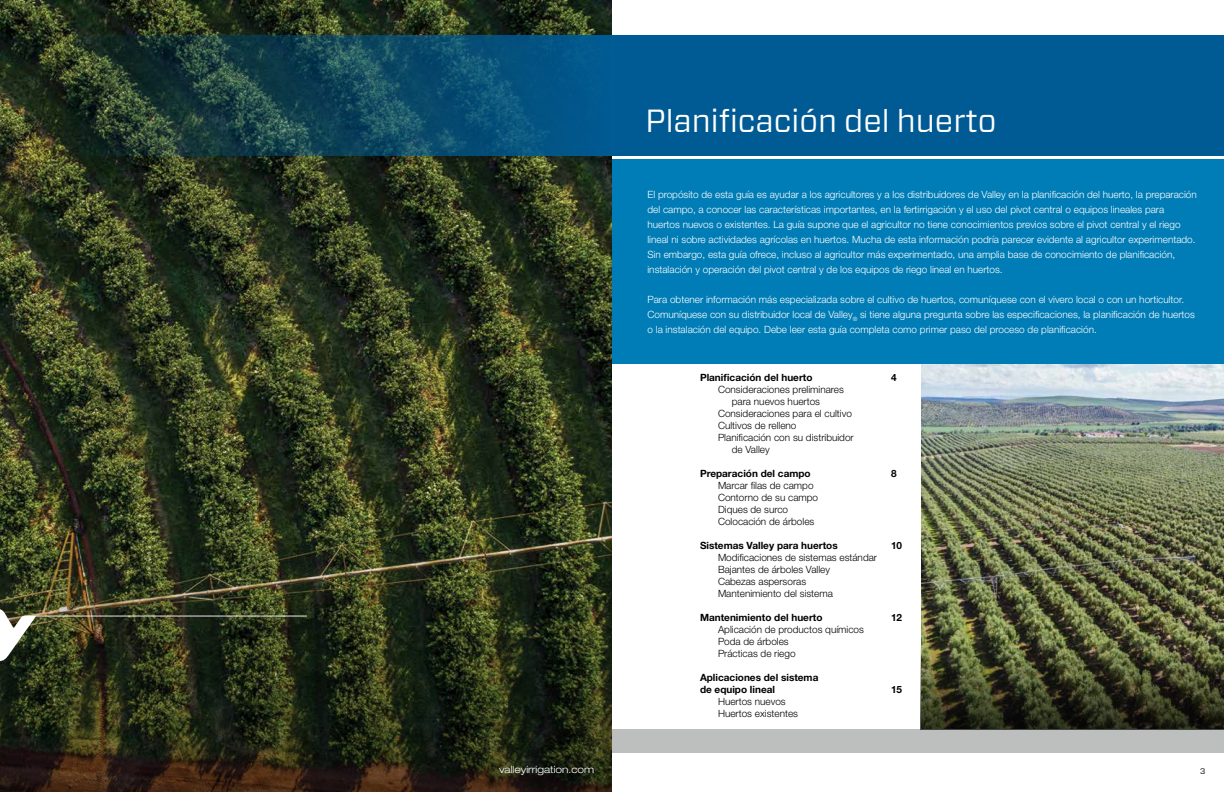
<style>
.page{position:relative;width:1224px;height:792px;background:#fff}
.page>*{position:absolute;margin:0;border:0;box-sizing:border-box;transform-origin:0 0}
.t1{font:32px "Forza";color:#fff}
.t2{font:300 10px/15px "Helvetica Neue LT Pro";color:#fff}
.t3{font:300 10px/12px "Helvetica Neue LT Pro";color:#000}
.t4{font:700 10px/12px "Helvetica Neue LT Pro";color:#000}
.t5{font:300 expanded 10px "Helvetica Neue LT Pro";color:#fff}
.t6{font:8px "Forza";color:#000}
</style>
<div class="page">
<img style="left:921px;top:364px;width:303px;height:279px">
<div style="left:607px;top:729px;width:617px;height:24px;background:#bdbfbf"></div>
<div style="left:612px;top:159px;width:612px;height:205px;background:#007db6"></div>
<img style="left:0;top:0;width:612px;height:480px">
<img style="left:0;top:480px;width:612px;height:312px">
<img style="left:0;top:609px;width:307px;height:52px">
<svg style="left:65px;top:35px;width:1159px;height:121px;background:#095177"></svg>
<svg style="left:921px;top:643px;width:303px;height:86px;background:#393c23"></svg>
<p class="t5" style="left:499px;top:763px;width:97px">valleyirrigation.com</p>
<h1 class="t1" style="left:645px;top:99px;width:353px">Planificación del huerto</h1>
<p class="t2" style="left:647px;top:187px;width:551px">El propósito de esta guía es ayudar a los agricultores y a los distribuidores de Valley en la planificación del huerto, la preparación del campo, a conocer las características importantes, en la fertirrigación y el uso del pivot central o equipos lineales para huertos nuevos o existentes. La guía supone que el agricultor no tiene conocimientos previos sobre el pivot central y el riego lineal ni sobre actividades agrícolas en huertos. Mucha de esta información podría parecer evidente al agricultor experimentado.<br>Sin embargo, esta guía ofrece, incluso al agricultor más experimentado, una amplia base de conocimiento de planificación, instalación y operación del pivot central y de los equipos de riego lineal en huertos.</p>
<p class="t2" style="left:647px;top:292px;width:549px">Para obtener información más especializada sobre el cultivo de huertos, comuníquese con el vivero local o con un horticultor.<br>Comuníquese con su distribuidor local de Valley<sub>®</sub> si tiene alguna pregunta sobre las especificaciones, la planificación de huertos o la instalación del equipo. Debe leer esta guía completa como primer paso del proceso de planificación.</p>
<p class="t4" style="left:700px;top:371px;width:114px">Planificación del huerto</p>
<p class="t4" style="left:891px;top:371px;width:7px">4</p>
<p class="t3" style="left:718px;top:383px;width:127px">Consideraciones preliminares</p>
<p class="t3" style="left:732px;top:395px;width:90px">para nuevos huertos</p>
<p class="t3" style="left:718px;top:407px;width:135px">Consideraciones para el cultivo</p>
<p class="t3" style="left:718px;top:419px;width:80px">Cultivos de relleno</p>
<p class="t3" style="left:718px;top:431px;width:137px">Planificación con su distribuidor</p>
<p class="t3" style="left:732px;top:443px;width:39px">de Valley</p>
<p class="t4" style="left:700px;top:467px;width:112px">Preparación del campo</p>
<p class="t4" style="left:891px;top:467px;width:7px">8</p>
<p class="t3" style="left:718px;top:479px;width:102px">Marcar filas de campo<br>Contorno de su campo<br>Diques de surco<br>Colocación de árboles</p>
<p class="t4" style="left:700px;top:539px;width:139px">Sistemas Valley para huertos</p>
<p class="t4" style="left:891px;top:539px;width:13px">10</p>
<p class="t3" style="left:718px;top:551px;width:161px">Modificaciones de sistemas estándar<br>Bajantes de árboles Valley<br>Cabezas aspersoras<br>Mantenimiento del sistema</p>
<p class="t4" style="left:700px;top:611px;width:124px">Mantenimiento del huerto</p>
<p class="t4" style="left:891px;top:611px;width:13px">12</p>
<p class="t3" style="left:718px;top:623px;width:147px">Aplicación de productos químicos<br>Poda de árboles<br>Prácticas de riego</p>
<p class="t4" style="left:700px;top:671px;width:120px">Aplicaciones del sistema de equipo lineal</p>
<p class="t4" style="left:891px;top:683px;width:13px">15</p>
<p class="t3" style="left:718px;top:695px;width:81px">Huertos nuevos<br>Huertos existentes</p>
<p class="t6" style="left:1200px;top:766px;width:7px">3</p>
</div>
